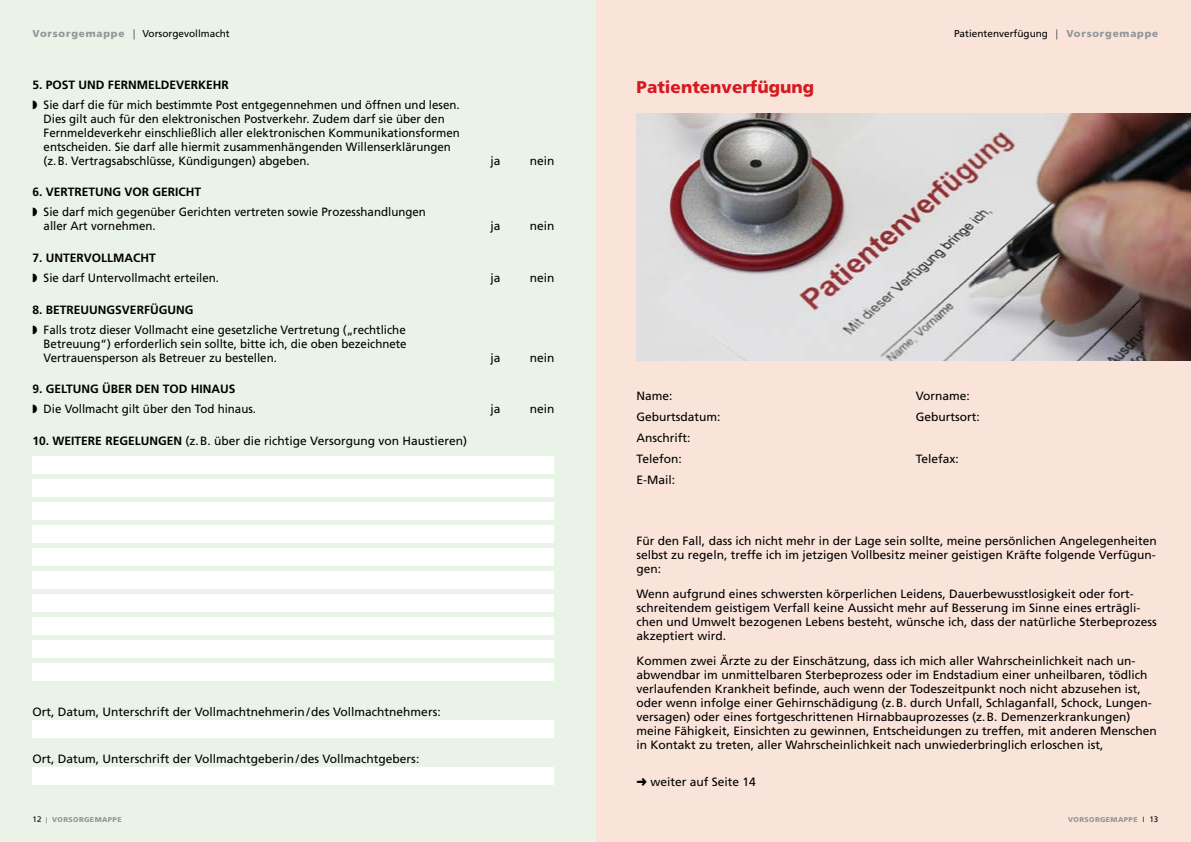
<style>
.page{position:relative;width:1191px;height:842px;background:#fff}
.page>*{position:absolute;margin:0;border:0;box-sizing:border-box;transform-origin:0 0}
.t1{font:900 17px "Frutiger";color:#d71920}
.t2{font:12px/14px "Frutiger";color:#000}
.t3{font:12px/20.1px "Frutiger";color:#000;scale:.96 1}
.t4{font:10px "Frutiger";color:#000}
.t5{font:900 7px "Frutiger";letter-spacing:.06em;color:#939598}
.s1{font-weight:900;color:#939598}
.s2{font-weight:300;font-stretch:condensed}
.s3{font-weight:700}
.s4{font-weight:400;font-size:8px;color:#000}
.s5{font-family:"Times New Roman";font-weight:400;color:#000}
.s6{font-weight:400;color:#000}
</style>
<div class="page">
<div style="left:595px;top:0;width:596px;height:842px;background:#fae4d9"></div>
<div style="left:0;top:0;width:595px;height:842px;background:#eaf3e7"></div>
<div style="left:33px;top:457px;width:521px;height:17px;background:#fff"></div>
<div style="left:33px;top:479px;width:521px;height:17px;background:#fff"></div>
<div style="left:33px;top:502px;width:521px;height:17px;background:#fff"></div>
<div style="left:33px;top:525px;width:521px;height:17px;background:#fff"></div>
<div style="left:33px;top:548px;width:521px;height:17px;background:#fff"></div>
<div style="left:33px;top:571px;width:521px;height:17px;background:#fff"></div>
<div style="left:33px;top:594px;width:521px;height:17px;background:#fff"></div>
<div style="left:33px;top:617px;width:521px;height:17px;background:#fff"></div>
<div style="left:33px;top:640px;width:521px;height:17px;background:#fff"></div>
<div style="left:33px;top:663px;width:521px;height:17px;background:#fff"></div>
<div style="left:33px;top:720px;width:521px;height:17px;background:#fff"></div>
<div style="left:33px;top:767px;width:521px;height:17px;background:#fff"></div>
<img style="left:636px;top:113px;width:555px;height:248px">
<p class="t4" style="left:33px;top:27px;width:199px"><span class="s1">Vorsorgemappe</span> <span class="s2">|</span> Vorsorgevollmacht</p>
<p class="t3" style="left:33px;top:74px;width:444px"><span class="s3">5. POST UND FERNMELDEVERKEHR<br></span>◗ Sie darf die für mich bestimmte Post entgegennehmen und öffnen und lesen.</p>
<p class="t3" style="left:44px;top:112px;width:435px;line-height:14px">Dies gilt auch für den elektronischen Postverkehr. Zudem darf sie über den Fernmeldeverkehr einschließlich aller elektronischen Kommunikationsformen entscheiden. Sie darf alle hiermit zusammenhängenden Willenserklärungen (z. B. Vertragsabschlüsse, Kündigungen) abgeben.</p>
<p class="t2" style="left:490px;top:154px;width:12px">ja</p>
<p class="t2" style="left:530px;top:154px;width:26px">nein</p>
<p class="t3" style="left:33px;top:182px;width:411px"><span class="s3">6. VERTRETUNG VOR GERICHT<br></span>◗ Sie darf mich gegenüber Gerichten vertreten sowie Prozesshandlungen</p>
<p class="t3" style="left:44px;top:216px;width:116px">aller Art vornehmen.</p>
<p class="t2" style="left:490px;top:219px;width:12px">ja</p>
<p class="t2" style="left:530px;top:219px;width:26px">nein</p>
<p class="t3" style="left:33px;top:248px;width:194px"><span class="s3">7. UNTERVOLLMACHT<br></span>◗ Sie darf Untervollmacht erteilen.</p>
<p class="t2" style="left:490px;top:271px;width:12px">ja</p>
<p class="t2" style="left:530px;top:271px;width:26px">nein</p>
<p class="t3" style="left:33px;top:299px;width:390px"><span class="s3">8. BETREUUNGSVERFÜGUNG<br></span>◗ Falls trotz dieser Vollmacht eine gesetzliche Vertretung („rechtliche</p>
<p class="t3" style="left:44px;top:336px;width:380px;line-height:14px">Betreuung“) erforderlich sein sollte, bitte ich, die oben bezeichnete<br>Vertrauensperson als Betreuer zu bestellen.</p>
<p class="t3" style="left:33px;top:379px;width:232px"><span class="s3">9. GELTUNG ÜBER DEN TOD HINAUS<br></span>◗ Die Vollmacht gilt über den Tod hinaus.</p>
<p class="t2" style="left:33px;top:433px;width:436px"><span class="s3">10. WEITERE REGELUNGEN</span> (z. B. über die richtige Versorgung von Haustieren)</p>
<p class="t2" style="left:490px;top:350px;width:12px">ja</p>
<p class="t2" style="left:530px;top:350px;width:26px">nein</p>
<p class="t2" style="left:490px;top:402px;width:12px">ja</p>
<p class="t2" style="left:530px;top:402px;width:26px">nein</p>
<p class="t2" style="left:33px;top:705px;width:409px">Ort, Datum, Unterschrift der Vollmachtnehmerin/des Vollmachtnehmers:</p>
<p class="t2" style="left:33px;top:751px;width:388px">Ort, Datum, Unterschrift der Vollmachtgeberin/des Vollmachtgebers:</p>
<p class="t5" style="left:33px;top:815px;width:90px"><span class="s4">12</span> <span class="s5">|</span> VORSORGEMAPPE</p>
<h1 class="t1" style="left:636px;top:76px;width:100px">Überschrift</h1>
<h1 class="t1" style="left:636px;top:76px;width:179px">Patientenverfügung</h1>
<p class="t4" style="left:954px;top:27px;width:206px">Patientenverfügung <span class="s2">|</span> <span class="s1">Vorsorgemappe</span></p>
<p class="t4" style="left:1020px;top:27px;width:29px">Inhalt</p>
<p class="t2" style="left:636px;top:388px;width:38px">Name:</p>
<p class="t2" style="left:915px;top:388px;width:56px">Vorname:</p>
<p class="t2" style="left:636px;top:409px;width:86px">Geburtsdatum:</p>
<p class="t2" style="left:915px;top:409px;width:66px">Geburtsort:</p>
<p class="t2" style="left:636px;top:427px;width:55px;line-height:21.1px">Anschrift:<br>Telefon:</p>
<p class="t2" style="left:915px;top:452px;width:45px">Telefax:</p>
<p class="t2" style="left:636px;top:473px;width:40px">E-Mail:</p>
<p class="t2" style="left:636px;top:533px;width:522px;text-align:justify">Für den Fall, dass ich nicht mehr in der Lage sein sollte, meine persönlichen Angelegenheiten selbst zu regeln, treffe ich im jetzigen Vollbesitz meiner geistigen Kräfte folgende Verfügun&shy;gen:</p>
<p class="t2" style="left:636px;top:587px;width:522px">Wenn aufgrund eines schwersten körperlichen Leidens, Dauerbewusstlosigkeit oder fort&shy;schreitendem geistigem Verfall keine Aussicht mehr auf Besserung im Sinne eines erträgli&shy;chen und Umwelt bezogenen Lebens besteht, wünsche ich, dass der natürliche Sterbeprozess akzeptiert wird.</p>
<p class="t2" style="left:636px;top:654px;width:521px">Kommen zwei Ärzte zu der Einschätzung, dass ich mich aller Wahrscheinlichkeit nach un&shy;abwendbar im unmittelbaren Sterbeprozess oder im Endstadium einer unheilbaren, tödlich verlaufenden Krankheit befinde, auch wenn der Todeszeitpunkt noch nicht abzusehen ist, oder wenn infolge einer Gehirnschädigung (z. B. durch Unfall, Schlaganfall, Schock, Lungen&shy;versagen) oder eines fortgeschrittenen Hirnabbauprozesses (z. B. Demenzerkrankungen) meine Fähigkeit, Einsichten zu gewinnen, Entscheidungen zu treffen, mit anderen Menschen in Kontakt zu treten, aller Wahrscheinlichkeit nach unwiederbringlich erloschen ist,</p>
<p class="t2" style="left:636px;top:775px;width:121px">➜ weiter auf Seite 14</p>
<p class="t5" style="left:1068px;top:815px;width:92px">VORSORGEMAPPE <span class="s6">|</span> <span class="s4">13</span></p>
</div>
